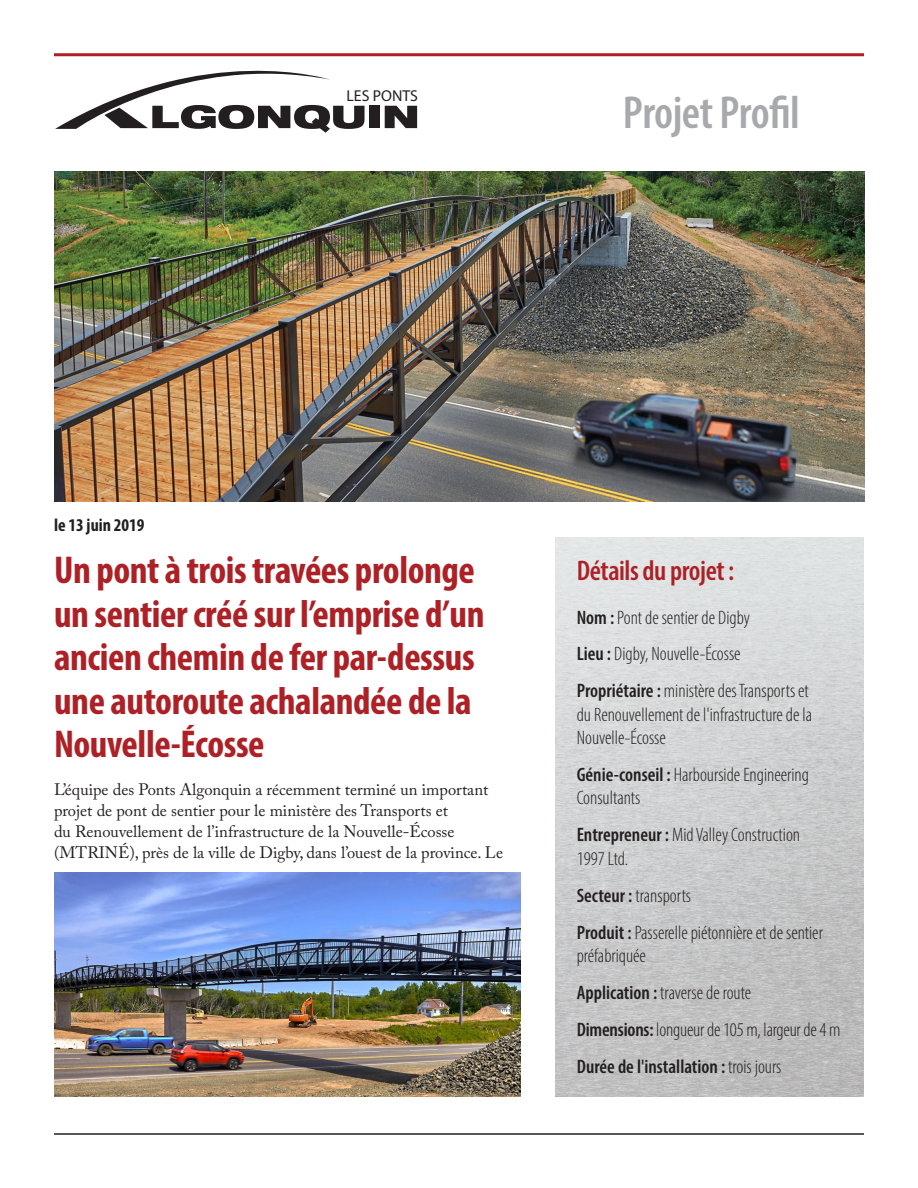
<style>
.page{position:relative;width:918px;height:1188px;background:#fff}
.page>*{position:absolute;margin:0;border:0;box-sizing:border-box;transform-origin:0 0}
.Profile{font:600 condensed 46.5px "Myriad Pro";letter-spacing:-.01em;color:#a8a9ad}
.Head{font:700 condensed 39px/43.5px "Myriad Pro";letter-spacing:-.01em;color:#ad2126}
.Header_Red_2{font:600 condensed 28.5px "Myriad Pro";letter-spacing:-.015em;color:#ad2126}
.Project_details{font:300 condensed 19.5px/23.4px "Myriad Pro";color:#231f20}
.Project_details-2{font:600 condensed 19.5px "Myriad Pro";color:#231f20}
.Date{font:700 condensed 18px "Myriad Pro";color:#231f20}
.copy{font:16.5px/21px "Adobe Caslon Pro";color:#231f20}
.t1{font:15.75px "Myriad Pro";color:#231f20}
.s1{font-weight:600}
.s2{font-weight:300}
</style>
<div class="page">
<img style="left:555px;top:538px;width:309px;height:558px">
<hr style="left:54px;top:1133px;width:810px;height:2px;background:#231f20">
<hr style="left:54px;top:53px;width:810px;height:3px;background:#ad2126">
<div style="left:369px;top:106px;width:11px;height:22px;background:#231f20"></div>
<svg style="left:385px;top:106px;width:32px;height:22px"></svg>
<svg style="left:55px;top:53px;width:310px;height:80px"></svg>
<img style="left:54px;top:172px;width:810px;height:329px">
<img style="left:54px;top:873px;width:467px;height:223px">
<p class="t1" style="left:347px;top:86px;width:73px">LES PONTS</p>
<p class="Profile" style="left:623px;top:84px;width:178px">Projet Profil</p>
<p class="Date" style="left:54px;top:514px;width:92px">le 13 juin 2019</p>
<p class="Head" style="left:54px;top:548px;width:432px">Un pont à trois travées prolonge un sentier créé sur l’emprise d’un ancien chemin de fer par-dessus une autoroute achalandée de la<br>Nouvelle-Écosse</p>
<p class="Header_Red_2" style="left:577px;top:553px;width:159px">Détails du projet :</p>
<p class="Project_details" style="left:577px;top:605px;width:175px"><span class="s1">Nom :</span> Pont de sentier de Digby</p>
<p class="Project_details" style="left:577px;top:642px;width:165px"><span class="s1">Lieu :</span> Digby, Nouvelle-Écosse</p>
<p class="Project_details" style="left:577px;top:679px;width:237px"><span class="s1">Propriétaire :</span> ministère des Transports et du Renouvellement de l'infrastructure de la<br>Nouvelle-Écosse</p>
<p class="Project_details" style="left:577px;top:763px;width:234px"><span class="s1">Génie-conseil :</span> Harbourside Engineering<br>Consultants</p>
<p class="Project_details" style="left:577px;top:823px;width:225px"><span class="s1">Entrepreneur :</span> Mid Valley Construction<br>1997 Ltd.</p>
<p class="Project_details" style="left:577px;top:883px;width:116px"><span class="s1">Secteur :</span> transports</p>
<p class="Project_details" style="left:577px;top:920px;width:248px"><span class="s1">Produit :</span> Passerelle piétonnière et de sentier préfabriquée</p>
<p class="Project_details" style="left:577px;top:981px;width:176px"><span class="s1">Application :</span> traverse de route</p>
<p class="Project_details" style="left:577px;top:1017px;width:265px"><span class="s1">Dimensions:</span> longueur de 105 m, largeur de 4 m</p>
<p class="Project_details-2" style="left:577px;top:1054px;width:206px">Durée de l'installation : <span class="s2">trois jours</span></p>
<p class="copy" style="left:54px;top:779px;width:451px">L’équipe des Ponts Algonquin a récemment terminé un important projet de pont de sentier pour le ministère des Transports et<br>du Renouvellement de l’infrastructure de la Nouvelle-Écosse (MTRINÉ), près de la ville de Digby, dans l’ouest de la province. Le</p>
</div>
